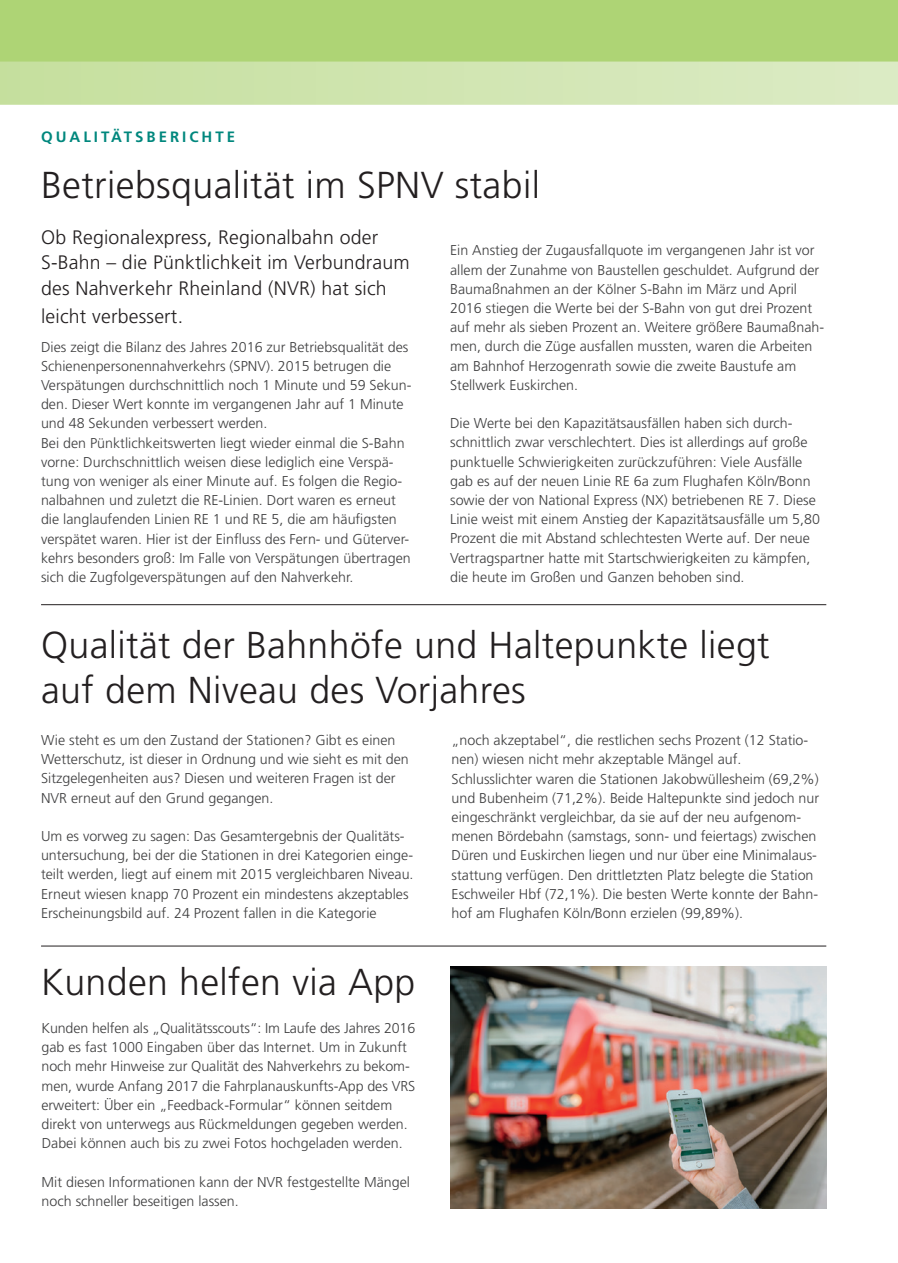
<style>
.page{position:relative;width:898px;height:1263px;background:#fff}
.page>*{position:absolute;margin:0;border:0;box-sizing:border-box;transform-origin:0 0}
.t1{font:300 37.5px/45px "Frutiger LT Std";letter-spacing:.01em;color:#231f20}
.t2{font:300 19.5px/25.5px "Frutiger LT Std";letter-spacing:.01em;color:#231f20}
.t3{font:700 15px "Frutiger LT Std";letter-spacing:.2em;color:#00877d}
.t4{font:300 14.25px/19.2px "Frutiger LT Std";color:#3e3e3f}
</style>
<div class="page">
<hr style="left:41px;top:946px;width:785px;height:1px;background:#231f20">
<hr style="left:41px;top:604px;width:785px;height:1px;background:#231f20">
<div style="left:0;top:0;width:898px;height:40px;background:#aed475"></div>
<svg style="left:0;top:40px;width:898px;height:65px;background:#c5df9d"></svg>
<img style="left:450px;top:966px;width:376px;height:243px">
<p class="t3" style="left:41px;top:128px;width:195px">QUALITÄTSBERICHTE</p>
<h1 class="t1" style="left:41px;top:163px;width:500px">Betriebsqualität im SPNV stabil</h1>
<h2 class="t2" style="left:41px;top:224px;width:370px">Ob Regionalexpress, Regionalbahn oder<br>S-Bahn – die Pünktlichkeit im Verbundraum des Nahverkehr Rheinland (NVR) hat sich</h2>
<h2 class="t2" style="left:41px;top:304px;width:143px">leicht verbessert.</h2>
<p class="t4" style="left:41px;top:337px;width:372px">Dies zeigt die Bilanz des Jahres 2016 zur Betriebsqualität des Schienenpersonennahverkehrs (SPNV). 2015 betrugen die Verspätungen durchschnittlich noch 1 Minute und 59 Sekun&shy;den. Dieser Wert konnte im vergangenen Jahr auf 1 Minute und 48 Sekunden verbessert werden.<br>Bei den Pünktlichkeitswerten liegt wieder einmal die S-Bahn vorne: Durchschnittlich weisen diese lediglich eine Verspä&shy;tung von weniger als einer Minute auf. Es folgen die Regio&shy;nalbahnen und zuletzt die RE-Linien. Dort waren es erneut die langlaufenden Linien RE 1 und RE 5, die am häufigsten verspätet waren. Hier ist der Einfluss des Fern- und Güterver&shy;kehrs besonders groß: Im Falle von Verspätungen übertragen sich die Zugfolgeverspätungen auf den Nahverkehr.</p>
<p class="t4" style="left:450px;top:241px;width:376px">Ein Anstieg der Zugausfallquote im vergangenen Jahr ist vor allem der Zunahme von Baustellen geschuldet. Aufgrund der Baumaßnahmen an der Kölner S-Bahn im März und April 2016 stiegen die Werte bei der S-Bahn von gut drei Prozent auf mehr als sieben Prozent an. Weitere größere Baumaßnah&shy;men, durch die Züge ausfallen mussten, waren die Arbeiten am Bahnhof Herzogenrath sowie die zweite Baustufe am Stellwerk Euskirchen.</p>
<p class="t4" style="left:450px;top:414px;width:371px">Die Werte bei den Kapazitätsausfällen haben sich durch&shy;schnittlich zwar verschlechtert. Dies ist allerdings auf große punktuelle Schwierigkeiten zurückzuführen: Viele Ausfälle gab es auf der neuen Linie RE 6a zum Flughafen Köln/Bonn sowie der von National Express (NX) betriebenen RE 7. Diese Linie weist mit einem Anstieg der Kapazitätsausfälle um 5,80<br>Prozent die mit Abstand schlechtesten Werte auf. Der neue Vertragspartner hatte mit Startschwierigkeiten zu kämpfen, die heute im Großen und Ganzen behoben sind.</p>
<h1 class="t1" style="left:41px;top:623px;width:730px">Qualität der Bahnhöfe und Haltepunkte liegt auf dem Niveau des Vorjahres</h1>
<p class="t4" style="left:41px;top:731px;width:369px">Wie steht es um den Zustand der Stationen? Gibt es einen Wetterschutz, ist dieser in Ordnung und wie sieht es mit den Sitzgelegenheiten aus? Diesen und weiteren Fragen ist der NVR erneut auf den Grund gegangen.</p>
<p class="t4" style="left:41px;top:827px;width:374px">Um es vorweg zu sagen: Das Gesamtergebnis der Qualitäts&shy;untersuchung, bei der die Stationen in drei Kategorien einge&shy;teilt werden, liegt auf einem mit 2015 vergleichbaren Niveau.<br>Erneut wiesen knapp 70 Prozent ein mindestens akzeptables Erscheinungsbild auf. 24 Prozent fallen in die Kategorie</p>
<h1 class="t1" style="left:41px;top:960px;width:376px">Kunden helfen via App</h1>
<p class="t4" style="left:41px;top:1019px;width:375px">Kunden helfen als „Qualitätsscouts“: Im Laufe des Jahres 2016 gab es fast 1000 Eingaben über das Internet. Um in Zukunft noch mehr Hinweise zur Qualität des Nahverkehrs zu bekom&shy;men, wurde Anfang 2017 die Fahrplanauskunfts-App des VRS erweitert: Über ein „Feedback-Formular“ können seitdem direkt von unterwegs aus Rückmeldungen gegeben werden.<br>Dabei können auch bis zu zwei Fotos hochgeladen werden.</p>
<p class="t4" style="left:42px;top:1172px;width:370px">Mit diesen Informationen kann der NVR festgestellte Mängel noch schneller beseitigen lassen.</p>
<p class="t4" style="left:451px;top:731px;width:369px">„noch akzeptabel“, die restlichen sechs Prozent (12 Statio&shy;nen) wiesen nicht mehr akzeptable Mängel auf.<br>Schlusslichter waren die Stationen Jakobwüllesheim (69,2%) und Bubenheim (71,2%). Beide Haltepunkte sind jedoch nur eingeschränkt vergleichbar, da sie auf der neu aufgenom&shy;menen Bördebahn (samstags, sonn- und feiertags) zwischen Düren und Euskirchen liegen und nur über eine Minimalaus&shy;stattung verfügen. Den drittletzten Platz belegte die Station Eschweiler Hbf (72,1%). Die besten Werte konnte der Bahn&shy;hof am Flughafen Köln/Bonn erzielen (99,89%).</p>
</div>
